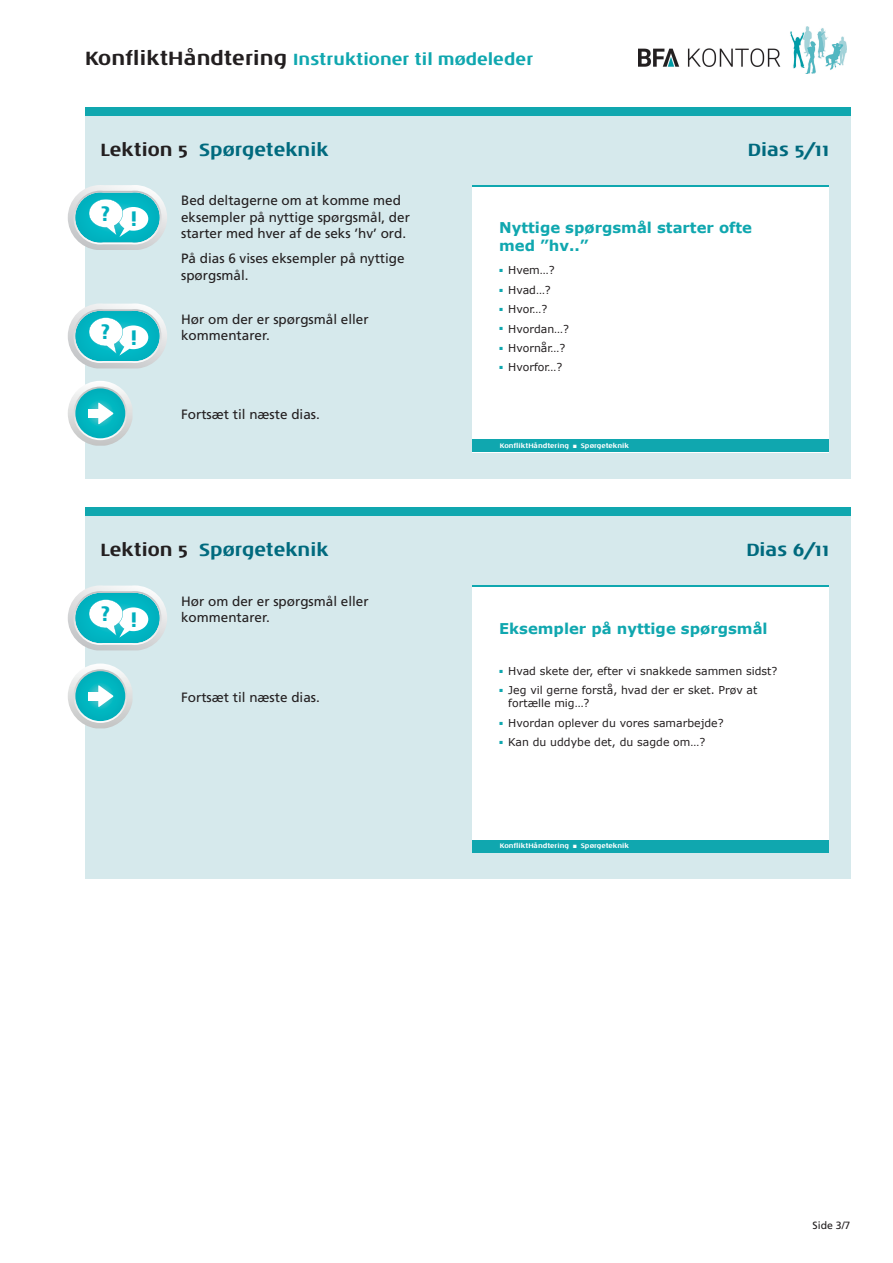
<style>
.page{position:relative;width:893px;height:1263px;background:#fff}
.page>*{position:absolute;margin:0;border:0;box-sizing:border-box;transform-origin:0 0}
.t1{font:700 21.3px "Noa LT Std";color:#00afbe}
.t2{font:700 18px "Noa LT Std";color:#006a7e}
.t3{font:700 16.5px "Noa LT Std";color:#10a7af}
.t4{font:700 14.85px/17.9px "Verdana";color:#10a7af}
.t5{font:13.5px/16.5px "Frutiger";color:#231f20}
.t6{font:10.95px/13px "Verdana";color:#231f20}
.t7{font:10.5px "Frutiger";color:#231f20}
.t8{font:700 6.75px "Noa LT Std";color:#fff}
.s1{font-size:19.5px;color:#231f20}
.s2{color:#231f20}
</style>
<div class="page">
<div style="left:85px;top:111px;width:765px;height:367px;background:#d6e9ec"></div>
<div style="left:85px;top:512px;width:765px;height:367px;background:#d6e9ec"></div>
<div style="left:85px;top:507px;width:765px;height:9px;background:#10a7af"></div>
<div style="left:85px;top:107px;width:765px;height:9px;background:#10a7af"></div>
<div style="left:473px;top:185px;width:356px;height:267px;background:#fff"></div>
<div style="left:473px;top:439px;width:356px;height:13px;background:#10a7af"></div>
<hr style="left:473px;top:185px;width:356px;height:2px;background:#10a7af">
<div style="left:473px;top:585px;width:356px;height:268px;background:#fff"></div>
<div style="left:473px;top:840px;width:356px;height:13px;background:#10a7af"></div>
<hr style="left:473px;top:585px;width:356px;height:2px;background:#10a7af">
<svg style="left:68px;top:381px;width:64px;height:65px"></svg>
<div style="left:89px;top:409px;width:15px;height:9px;background:#fff"></div>
<svg style="left:68px;top:185px;width:99px;height:65px"></svg>
<svg style="left:68px;top:303px;width:99px;height:65px"></svg>
<svg style="left:68px;top:663px;width:64px;height:65px"></svg>
<div style="left:89px;top:692px;width:15px;height:8px;background:#fff"></div>
<svg style="left:68px;top:585px;width:99px;height:65px"></svg>
<img style="left:639px;top:27px;width:208px;height:46px">
<p class="t3" style="left:85px;top:49px;width:450px"><span class="s1">KonfliktHåndtering</span> Instruktioner til mødeleder</p>
<h2 class="t2" style="left:100px;top:138px;width:230px"><span class="s2">Lektion 5</span> Spørgeteknik</h2>
<h2 class="t2" style="left:748px;top:138px;width:83px">Dias 5/11</h2>
<h1 class="t1" style="left:100px;top:203px;width:39px">? !</h1>
<p class="t5" style="left:181px;top:192px;width:230px">Bed deltagerne om at komme med eksempler på nyttige spørgsmål, der starter med hver af de seks ’hv’ ord.</p>
<p class="t5" style="left:181px;top:250px;width:225px">På dias 6 vises eksempler på nyttige spørgsmål.</p>
<p class="t5" style="left:181px;top:310px;width:189px">Hør om der er spørgsmål eller</p>
<h1 class="t1" style="left:100px;top:319px;width:12px">?</h1>
<p class="t5" style="left:181px;top:327px;width:90px">kommentarer.</p>
<h1 class="t1" style="left:130px;top:324px;width:9px">!</h1>
<p class="t5" style="left:181px;top:406px;width:140px">Fortsæt til næste dias.</p>
<p class="t4" style="left:499px;top:219px;width:255px">Nyttige spørgsmål starter ofte med ”hv..”</p>
<p class="t6" style="left:499px;top:264px;width:57px"><sup>■</sup> Hvem…?</p>
<p class="t6" style="left:499px;top:283px;width:53px"><sup>■</sup> Hvad…?</p>
<p class="t6" style="left:499px;top:303px;width:49px"><sup>■</sup> Hvor…?</p>
<p class="t6" style="left:499px;top:322px;width:71px"><sup>■</sup> Hvordan…?</p>
<p class="t6" style="left:499px;top:341px;width:68px"><sup>■</sup> Hvornår…?</p>
<p class="t6" style="left:499px;top:361px;width:65px"><sup>■</sup> Hvorfor…?</p>
<p class="t8" style="left:500px;top:441px;width:131px">KonfliktHåndtering ■ Spørgeteknik</p>
<h2 class="t2" style="left:100px;top:539px;width:230px"><span class="s2">Lektion 5</span> Spørgeteknik</h2>
<h2 class="t2" style="left:746px;top:539px;width:84px">Dias 6/11</h2>
<p class="t5" style="left:181px;top:592px;width:189px">Hør om der er spørgsmål eller</p>
<h1 class="t1" style="left:100px;top:601px;width:12px">?</h1>
<p class="t5" style="left:181px;top:609px;width:90px">kommentarer.</p>
<h1 class="t1" style="left:130px;top:606px;width:9px">!</h1>
<p class="t5" style="left:181px;top:689px;width:140px">Fortsæt til næste dias.</p>
<p class="t4" style="left:499px;top:619px;width:270px">Eksempler på nyttige spørgsmål</p>
<p class="t6" style="left:499px;top:664px;width:280px"><sup>■</sup> Hvad skete der, efter vi snakkede sammen sidst?</p>
<p class="t6" style="left:508px;top:684px;width:251px;text-indent:-9px"><sup>■</sup> Jeg vil gerne forstå, hvad der er sket. Prøv at fortælle mig…?</p>
<p class="t6" style="left:499px;top:716px;width:226px"><sup>■</sup> Hvordan oplever du vores samarbejde?</p>
<p class="t6" style="left:499px;top:735px;width:207px"><sup>■</sup> Kan du uddybe det, du sagde om…?</p>
<p class="t8" style="left:500px;top:842px;width:131px">KonfliktHåndtering ■ Spørgeteknik</p>
<p class="t7" style="left:812px;top:1219px;width:39px">Side 3/7</p>
</div>
